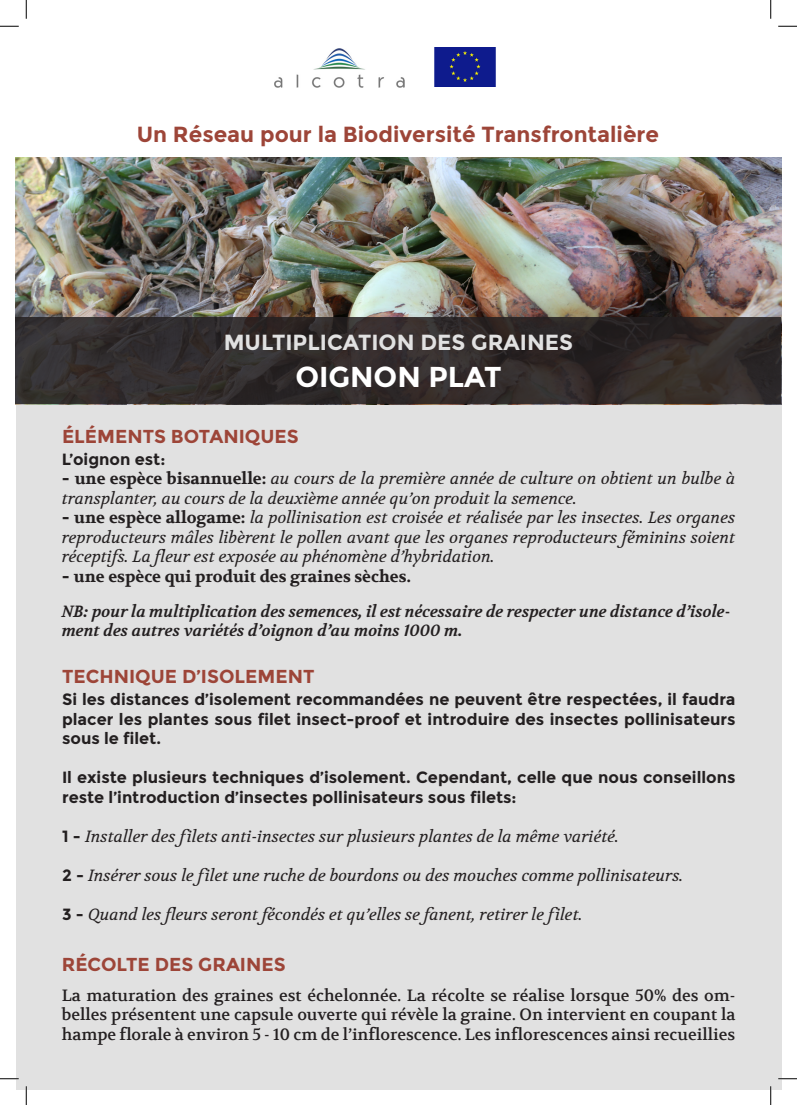
<style>
.page{position:relative;width:797px;height:1105px;background:#fff}
.page>*{position:absolute;margin:0;border:0;box-sizing:border-box;transform-origin:0 0}
.t1{font:700 28.75px "Montserrat";color:#fff}
.t2{font:700 21.88px "Montserrat";color:#9d4538}
.t3{font:700 21.88px "Montserrat";color:#e1e1e1}
.t4{font:700 18.75px "Montserrat";color:#9d4538}
.t5{font:italic 16.25px/19.5px "Volkhov";color:#231f20}
.t6{font:700 16.25px/19.5px "Montserrat";color:#231f20;text-align:justify}
.t7{font:16.25px/19.5px "Volkhov";color:#231f20;text-align:justify}
.t8{font:italic 700 16.25px/19.5px "Volkhov";color:#231f20}
.t9{font:700 16.25px "Volkhov";color:#231f20}
.s1{font-family:"Montserrat";font-weight:700;font-style:normal}
.s2{font-weight:700;font-style:normal}
.s3{font-family:"Montserrat"}
</style>
<div class="page">
<div style="left:16px;top:157px;width:765px;height:932px;background:#e1e1e1"></div>
<img style="left:434px;top:47px;width:62px;height:39px">
<img style="left:274px;top:48px;width:130px;height:39px">
<img style="left:16px;top:157px;width:765px;height:161px">
<svg style="left:16px;top:318px;width:765px;height:86px;background:#312b2a"></svg>
<svg style="left:0;top:25px;width:19px;height:2px"></svg>
<svg style="left:778px;top:25px;width:19px;height:2px"></svg>
<svg style="left:0;top:1078px;width:19px;height:1px"></svg>
<svg style="left:778px;top:1078px;width:19px;height:1px"></svg>
<svg style="left:25px;top:0;width:2px;height:19px"></svg>
<svg style="left:25px;top:1086px;width:2px;height:19px"></svg>
<svg style="left:770px;top:0;width:1px;height:19px"></svg>
<svg style="left:770px;top:1086px;width:1px;height:19px"></svg>
<p class="t2" style="left:137px;top:121px;width:523px">Un Réseau pour la Biodiversité Transfrontalière</p>
<p class="t3" style="left:224px;top:330px;width:351px">MULTIPLICATION DES GRAINES</p>
<p class="t1" style="left:295px;top:360px;width:208px">OIGNON PLAT</p>
<p class="t4" style="left:62px;top:425px;width:238px">ÉLÉMENTS BOTANIQUES</p>
<p class="t6" style="left:62px;top:449px;width:105px">L’oignon est:</p>
<p class="t5" style="left:62px;top:469px;width:675px"><span class="s1">-</span> <span class="s2">une espèce bisannuelle:</span> au cours de la première année de culture on obtient un bulbe à transplanter, au cours de la deuxième année qu’on produit la semence.</p>
<p class="t5" style="left:62px;top:508px;width:675px;text-align:justify"><span class="s1">-</span> <span class="s2">une espèce allogame:</span> la pollinisation est croisée et réalisée par les insectes. Les organes reproducteurs mâles libèrent le pollen avant que les organes reproducteurs féminins soient réceptifs. La fleur est exposée au phénomène d’hybridation.</p>
<p class="t9" style="left:62px;top:566px;width:350px"><span class="s3">-</span> une espèce qui produit des graines sèches.</p>
<p class="t8" style="left:62px;top:602px;width:670px">NB: pour la multiplication des semences, il est nécessaire de respecter une distance d’isole&shy;ment des autres variétés d’oignon d’au moins 1000 m.</p>
<p class="t4" style="left:62px;top:665px;width:254px">TECHNIQUE D’ISOLEMENT</p>
<p class="t6" style="left:62px;top:690px;width:675px">Si les distances d’isolement recommandées ne peuvent être respectées, il faudra placer les plantes sous filet insect-proof et introduire des insectes pollinisateurs sous le filet.</p>
<p class="t6" style="left:62px;top:768px;width:675px">Il existe plusieurs techniques d’isolement. Cependant, celle que nous conseillons reste l’introduction d’insectes pollinisateurs sous filets:</p>
<p class="t5" style="left:62px;top:827px;width:558px"><span class="s1">1 -</span> Installer des filets anti-insectes sur plusieurs plantes de la même variété.</p>
<p class="t5" style="left:62px;top:866px;width:623px"><span class="s1">2 -</span> Insérer sous le filet une ruche de bourdons ou des mouches comme pollinisateurs.</p>
<p class="t5" style="left:62px;top:905px;width:522px"><span class="s1">3 -</span> Quand les fleurs seront fécondés et qu’elles se fanent, retirer le filet.</p>
<p class="t4" style="left:62px;top:953px;width:225px">RÉCOLTE DES GRAINES</p>
<p class="t7" style="left:62px;top:985px;width:675px">La maturation des graines est échelonnée. La récolte se réalise lorsque 50% des om&shy;belles présentent une capsule ouverte qui révèle la graine. On intervient en coupant la hampe florale à environ 5 - 10 cm de l’inflorescence. Les inflorescences ainsi recueillies</p>
</div>
